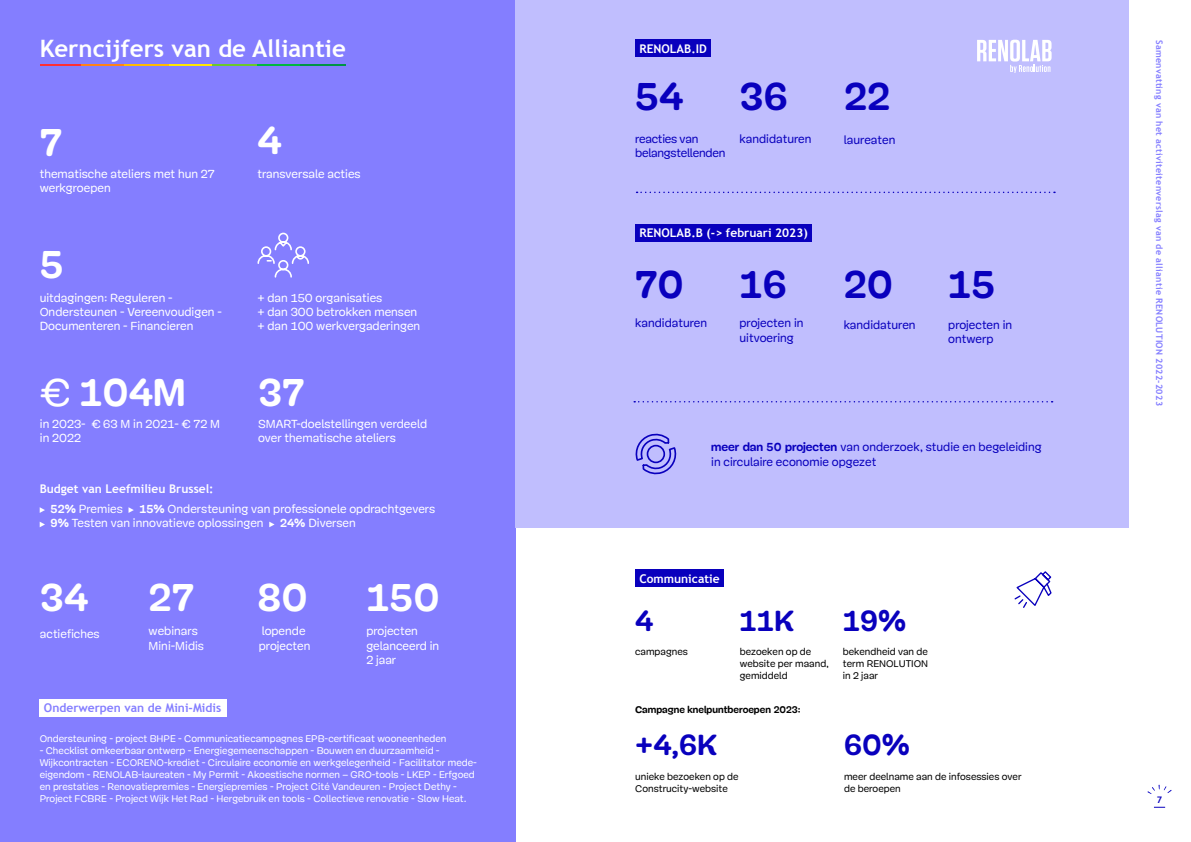
<style>
.page{position:relative;width:1191px;height:842px;background:#fff}
.page>*{position:absolute;margin:0;border:0;box-sizing:border-box;transform-origin:0 0}
.t1{font:700 40px "Mija";color:#fff}
.t2{font:700 40px "Mija";color:#0900bd}
.t3{font:700 30px "Mija";color:#0900bd}
.t4{font:700 24px "Trebuchet MS";color:#fff}
.t5{font:12px/14.4px "Mija";color:#fff}
.t6{font:12px/14.4px "Mija";color:#0900bd}
.t7{font:700 12px "Trebuchet MS";color:#fff}
.t8{font:12px/14.4px "Mija";letter-spacing:-.02em;color:#0900bd}
.t9{font:700 12px "Trebuchet MS";color:#847eff}
.t10{font:10px/12px "Mija";color:#fff}
.t11{font:10px/12px "Mija";color:#000}
.t12{font:700 10px "Mija";color:#000}
.t13{font:700 9px "Trebuchet MS";letter-spacing:.03em;color:#847eff}
.t14{font:700 9px "Trebuchet MS";color:#0900bd}
.s1{font-weight:400}
.s2{font-weight:700}
</style>
<div class="page">
<div style="left:0;top:0;width:515px;height:842px;background:#847eff"></div>
<div style="left:515px;top:0;width:613px;height:527px;background:#c0befe"></div>
<svg style="left:40px;top:507px;width:5px;height:6px"></svg>
<svg style="left:128px;top:507px;width:6px;height:6px"></svg>
<svg style="left:40px;top:522px;width:5px;height:5px"></svg>
<svg style="left:269px;top:522px;width:5px;height:5px"></svg>
<svg style="left:636px;top:192px;width:419px;height:1px"></svg>
<svg style="left:634px;top:401px;width:418px;height:1px"></svg>
<svg style="left:257px;top:232px;width:52px;height:46px"></svg>
<svg style="left:977px;top:40px;width:74px;height:33px"></svg>
<svg style="left:635px;top:433px;width:42px;height:42px"></svg>
<svg style="left:1014px;top:571px;width:38px;height:37px"></svg>
<hr style="left:257px;top:65px;width:44px;height:1px;background:#00b83d">
<hr style="left:169px;top:65px;width:44px;height:1px;background:#ffe800">
<hr style="left:81px;top:65px;width:44px;height:1px;background:#ff8217">
<hr style="left:213px;top:65px;width:44px;height:1px;background:#6bc72b">
<hr style="left:125px;top:65px;width:44px;height:1px;background:#ffba00">
<hr style="left:40px;top:65px;width:41px;height:1px;background:#ff2e33">
<hr style="left:301px;top:65px;width:45px;height:1px;background:#009445">
<div style="left:635px;top:40px;width:76px;height:17px;background:#0900bd"></div>
<div style="left:635px;top:224px;width:177px;height:17px;background:#0900bd"></div>
<div style="left:635px;top:570px;width:89px;height:17px;background:#0900bd"></div>
<div style="left:40px;top:699px;width:187px;height:18px;background:#fff"></div>
<svg style="left:1147px;top:785px;width:24px;height:9px"></svg>
<h3 class="t4" style="left:40px;top:34px;width:308px">Kerncijfers van de Alliantie</h3>
<h1 class="t1" style="left:40px;top:121px;width:24px">7</h1>
<h1 class="t1" style="left:257px;top:119px;width:25px">4</h1>
<p class="t5" style="left:40px;top:167px;width:176px">thematische ateliers met hun 27 werkgroepen</p>
<p class="t5" style="left:257px;top:167px;width:105px">transversale acties</p>
<h1 class="t1" style="left:40px;top:242px;width:25px">5</h1>
<p class="t5" style="left:40px;top:290px;width:184px">uitdagingen: Reguleren -<br>Ondersteunen - Vereenvoudigen -<br>Documenteren - Financieren</p>
<p class="t5" style="left:257px;top:290px;width:164px">+ dan 150 organisaties<br>+ dan 300 betrokken mensen + dan 100 werkvergaderingen</p>
<h1 class="t1" style="left:40px;top:371px;width:147px"><span class="s1">€</span> 104M</h1>
<h1 class="t1" style="left:258px;top:371px;width:48px">37</h1>
<p class="t5" style="left:40px;top:417px;width:182px">in 2023- € 63 M in 2021- € 72 M in 2022</p>
<p class="t5" style="left:258px;top:417px;width:171px">SMART-doelstellingen verdeeld over thematische ateliers</p>
<p class="t7" style="left:40px;top:481px;width:175px">Budget van Leefmilieu Brussel:</p>
<p class="t5" style="left:51px;top:502px;width:74px"><span class="s2">52%</span> Premies</p>
<p class="t5" style="left:51px;top:502px;width:386px;text-indent:89px"><span class="s2">15%</span> Ondersteuning van professionele opdrachtgevers<br><span class="s2">9%</span> Testen van innovatieve oplossingen</p>
<p class="t5" style="left:280px;top:516px;width:77px"><span class="s2">24%</span> Diversen</p>
<h1 class="t1" style="left:40px;top:576px;width:49px">34</h1>
<h1 class="t1" style="left:257px;top:576px;width:52px">80</h1>
<h1 class="t1" style="left:149px;top:576px;width:47px">27</h1>
<h1 class="t1" style="left:366px;top:576px;width:75px">150</h1>
<p class="t5" style="left:40px;top:627px;width:61px">actiefiches</p>
<p class="t5" style="left:149px;top:624px;width:57px">webinars<br>Mini-Midis</p>
<p class="t5" style="left:259px;top:624px;width:53px">lopende projecten</p>
<p class="t5" style="left:366px;top:624px;width:74px">projecten gelanceerd in<br>2 jaar</p>
<p class="t9" style="left:44px;top:701px;width:179px">Onderwerpen van de Mini-Midis</p>
<p class="t10" style="left:40px;top:733px;width:408px">Ondersteuning - project BHPE - Communicatiecampagnes EPB-certificaat wooneenheden</p>
<p class="t10" style="left:40px;top:745px;width:439px">- Checklist omkeerbaar ontwerp - Energiegemeenschappen - Bouwen en duurzaamheid - Wijkcontracten - ECORENO-krediet - Circulaire economie en werkgelegenheid - Facilitator mede&shy;eigendom - RENOLAB-laureaten - My Permit - Akoestische normen – GRO-tools - LKEP - Erfgoed en prestaties - Renovatiepremies - Energiepremies - Project Cité Vandeuren - Project Dethy - Project FCBRE - Project Wijk Het Rad - Hergebruik en tools - Collectieve renovatie - Slow Heat.</p>
<p class="t7" style="left:639px;top:41px;width:69px">RENOLAB.ID</p>
<h1 class="t2" style="left:635px;top:75px;width:49px">54</h1>
<h1 class="t2" style="left:739px;top:75px;width:50px">36</h1>
<h1 class="t2" style="left:844px;top:75px;width:48px">22</h1>
<p class="t8" style="left:635px;top:132px;width:92px">reacties van belangstellenden</p>
<p class="t6" style="left:739px;top:132px;width:73px">kandidaturen</p>
<p class="t6" style="left:844px;top:133px;width:53px">laureaten</p>
<p class="t7" style="left:639px;top:225px;width:170px">RENOLAB.B (-&gt; februari 2023)</p>
<h1 class="t2" style="left:635px;top:262px;width:50px">70</h1>
<h1 class="t2" style="left:739px;top:262px;width:49px">16</h1>
<h1 class="t2" style="left:843px;top:262px;width:51px">20</h1>
<h1 class="t2" style="left:948px;top:262px;width:48px">15</h1>
<p class="t6" style="left:635px;top:316px;width:73px">kandidaturen</p>
<p class="t6" style="left:739px;top:316px;width:65px">projecten in uitvoering</p>
<p class="t6" style="left:843px;top:317px;width:73px">kandidaturen</p>
<p class="t6" style="left:948px;top:317px;width:65px">projecten in ontwerp</p>
<p class="t6" style="left:711px;top:440px;width:332px"><span class="s2">meer dan 50 projecten</span> van onderzoek, studie en begeleiding in circulaire economie opgezet</p>
<p class="t7" style="left:639px;top:571px;width:82px">Communicatie</p>
<h2 class="t3" style="left:635px;top:604px;width:19px">4</h2>
<h2 class="t3" style="left:739px;top:604px;width:56px">11K</h2>
<h2 class="t3" style="left:843px;top:604px;width:65px">19%</h2>
<p class="t11" style="left:635px;top:646px;width:54px">campagnes</p>
<p class="t11" style="left:740px;top:646px;width:91px">bezoeken op de website per maand, gemiddeld</p>
<p class="t11" style="left:843px;top:646px;width:87px;text-align:justify">bekendheid van de term RENOLUTION in 2 jaar</p>
<p class="t12" style="left:635px;top:704px;width:167px">Campagne knelpuntberoepen 2023:</p>
<h2 class="t3" style="left:635px;top:729px;width:83px">+4,6K</h2>
<h2 class="t3" style="left:844px;top:729px;width:67px">60%</h2>
<p class="t11" style="left:635px;top:771px;width:105px">unieke bezoeken op de<br>Construcity-website</p>
<p class="t11" style="left:844px;top:771px;width:179px">meer deelname aan de infosessies over de beroepen</p>
<p class="t13" style="left:1165px;top:40px;width:368px;rotate:90deg">Samenvatting van het activiteitenverslag van de alliantie RENOLUTION 2022-2023</p>
<p class="t14" style="left:1156px;top:794px;width:7px">7</p>
</div>
